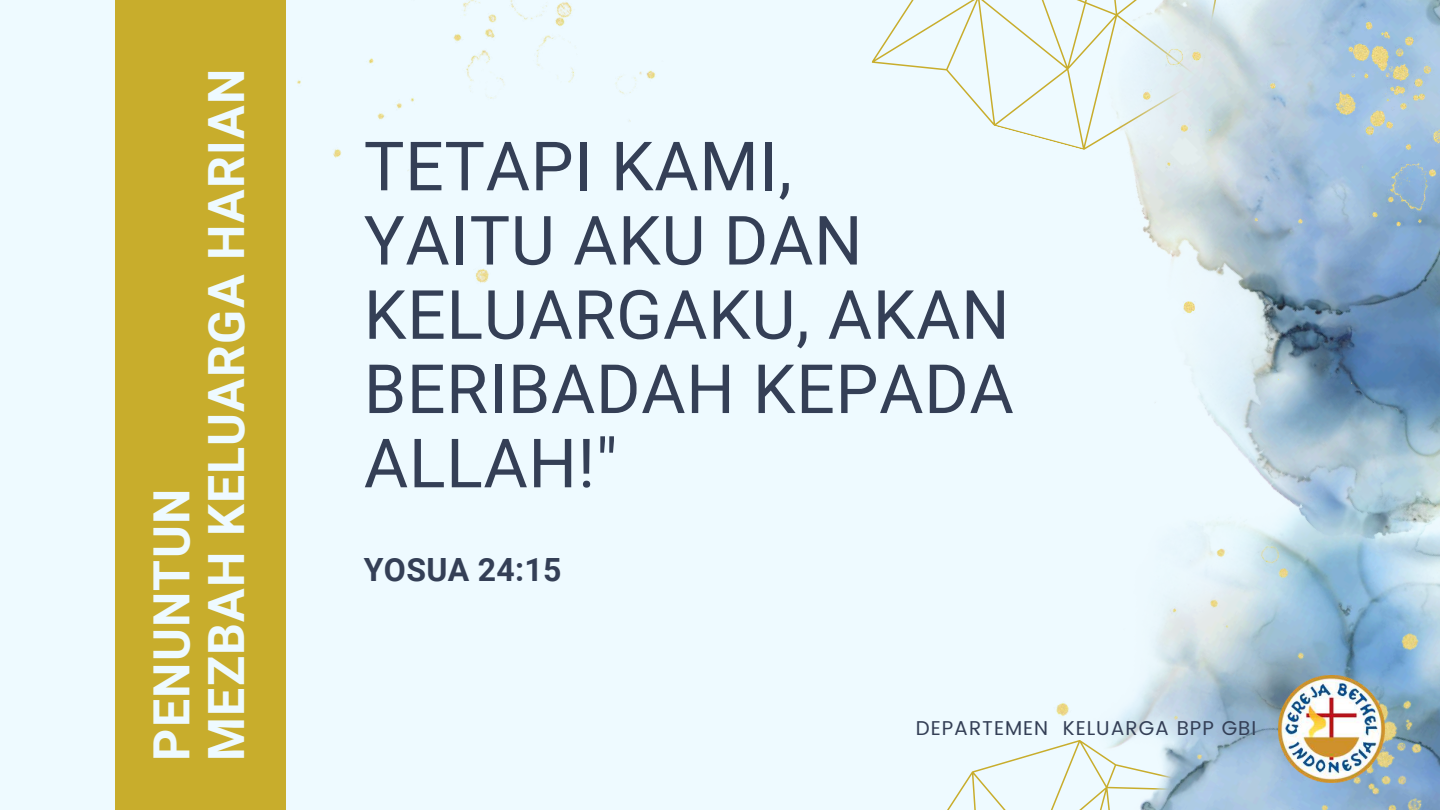
<style>
.page{position:relative;width:1440px;height:810px;background:#eefaff}
.page>*{position:absolute;margin:0;border:0;box-sizing:border-box;transform-origin:0 0}
.t1{font:68px/74.2px "Roboto";letter-spacing:.01em;color:#343f56}
.t2{font:700 50px/54.7px "Roboto";letter-spacing:.025em;color:#eefaff}
.t3{font:700 32px "Roboto";letter-spacing:.01em;color:#343f56}
.t4{font:20px "Poppins";letter-spacing:.045em;color:#343f56}
</style>
<div class="page">
<img style="left:997px;top:0;width:146px;height:213px">
<img style="left:1143px;top:0;width:297px;height:359px">
<img style="left:951px;top:359px;width:489px;height:451px">
<img style="left:297px;top:0;width:700px;height:283px">
<div style="left:115px;top:0;width:171px;height:810px;background:#c8ad2c"></div>
<img style="left:1278px;top:676px;width:107px;height:106px">
<p class="t2" style="left:145px;top:761px;width:693px;rotate:-90deg">PENUNTUN<br>MEZBAH KELUARGA HARIAN</p>
<p class="t1" style="left:364px;top:130px;width:651px">TETAPI KAMI,<br>YAITU AKU DAN<br>KELUARGAKU, AKAN<br>BERIBADAH KEPADA<br>ALLAH!"</p>
<p class="t3" style="left:364px;top:552px;width:199px">YOSUA 24:15</p>
<p class="t4" style="left:916px;top:717px;width:342px">DEPARTEMEN KELUARGA BPP GBI</p>
</div>
